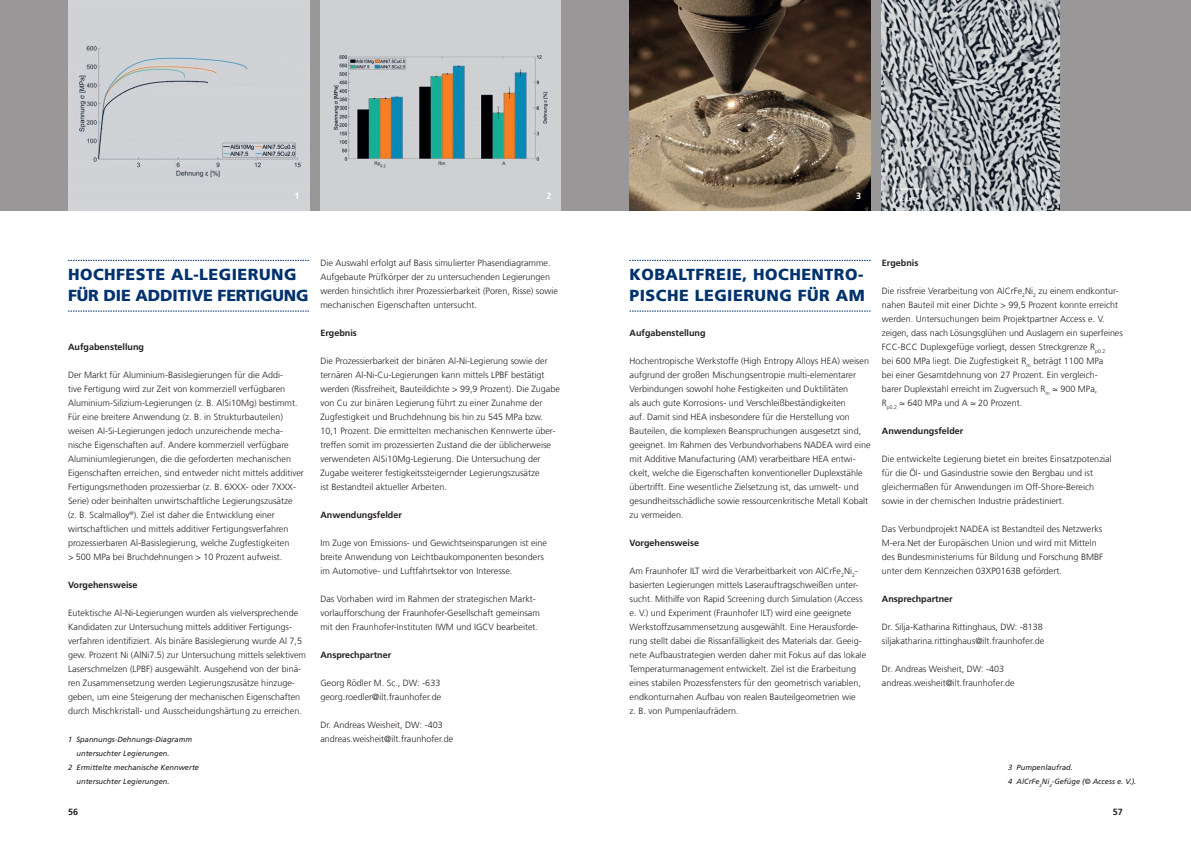
<style>
.page{position:relative;width:1191px;height:842px;background:#fff}
.page>*{position:absolute;margin:0;border:0;box-sizing:border-box;transform-origin:0 0}
.t1{font:900 16px/21px "Frutiger LT Com";letter-spacing:-.01em;color:#00326d}
.t2{font:900 16px/21px "Frutiger LT Com";letter-spacing:.03em;color:#00326d}
.t3{font:300 9px/14px "Frutiger LT Com";color:#231f20}
.t4{font:700 9px "Frutiger LT Com";color:#231f20}
.t5{font:700 9px "Frutiger LT Com";color:#fff}
.t6{font:italic 7.5px/14px "Frutiger LT Com";color:#231f20}
.t7{font:7.5px "Frutiger LT Com";color:#fff}
</style>
<div class="page">
<div style="left:0;top:0;width:1191px;height:210px;background:#999798"></div>
<img style="left:882px;top:0;width:177px;height:210px">
<img style="left:629px;top:0;width:241px;height:210px">
<img style="left:68px;top:0;width:241px;height:210px">
<svg style="left:629px;top:260px;width:241px;height:1px"></svg>
<svg style="left:629px;top:311px;width:241px;height:1px"></svg>
<img style="left:320px;top:0;width:241px;height:210px">
<svg style="left:68px;top:260px;width:241px;height:1px"></svg>
<svg style="left:68px;top:311px;width:241px;height:1px"></svg>
<svg style="left:893px;top:187px;width:31px;height:4px"></svg>
<p class="t5" style="left:546px;top:191px;width:7px">2</p>
<p class="t5" style="left:856px;top:191px;width:7px">3</p>
<p class="t7" style="left:900px;top:194px;width:19px">2 μm</p>
<p class="t5" style="left:294px;top:191px;width:7px">1</p>
<p class="t5" style="left:1044px;top:191px;width:7px">4</p>
<h1 class="t1" style="left:68px;top:264px;width:242px">HOCHFESTE AL-LEGIERUNG<br>FÜR DIE ADDITIVE FERTIGUNG</h1>
<p class="t4" style="left:68px;top:342px;width:78px">Aufgabenstellung</p>
<p class="t3" style="left:68px;top:368px;width:237px">Der Markt für Aluminium-Basislegierungen für die Addi-<br>tive Fertigung wird zur Zeit von kommerziell verfügbaren Aluminium-Silizium-Legierungen (z. B. AlSi10Mg) bestimmt.<br>Für eine breitere Anwendung (z. B. in Strukturbauteilen) weisen Al-Si-Legierungen jedoch unzureichende mecha&shy;nische Eigenschaften auf. Andere kommerziell verfügbare Aluminiumlegierungen, die die geforderten mechanischen Eigenschaften erreichen, sind entweder nicht mittels additiver Fertigungsmethoden prozessierbar (z. B. 6XXX- oder 7XXX-Serie) oder beinhalten unwirtschaftliche Legierungszusätze<br>(z. B. Scalmalloy<sup>®</sup>). Ziel ist daher die Entwicklung einer wirtschaftlichen und mittels additiver Fertigungsverfahren prozessierbaren Al-Basislegierung, welche Zugfestigkeiten<br>&gt; 500 MPa bei Bruchdehnungen &gt; 10 Prozent aufweist.</p>
<p class="t4" style="left:68px;top:580px;width:71px">Vorgehensweise</p>
<p class="t3" style="left:68px;top:606px;width:239px">Eutektische Al-Ni-Legierungen wurden als vielversprechende Kandidaten zur Untersuchung mittels additiver Fertigungs&shy;verfahren identifiziert. Als binäre Basislegierung wurde Al 7,5 gew. Prozent Ni (AlNi7.5) zur Untersuchung mittels selektivem Laserschmelzen (LPBF) ausgewählt. Ausgehend von der binä&shy;ren Zusammensetzung werden Legierungszusätze hinzuge&shy;geben, um eine Steigerung der mechanischen Eigenschaften durch Mischkristall- und Ausscheidungshärtung zu erreichen.</p>
<p class="t6" style="left:68px;top:732px;width:125px">1 Spannungs-Dehnungs-Diagramm</p>
<p class="t6" style="left:77px;top:746px;width:94px">untersuchter Legierungen.</p>
<p class="t6" style="left:68px;top:760px;width:133px">2 Ermittelte mechanische Kennwerte</p>
<p class="t6" style="left:77px;top:774px;width:94px">untersuchter Legierungen.</p>
<p class="t3" style="left:320px;top:256px;width:239px">Die Auswahl erfolgt auf Basis simulierter Phasendiagramme.<br>Aufgebaute Prüfkörper der zu untersuchenden Legierungen werden hinsichtlich ihrer Prozessierbarkeit (Poren, Risse) sowie mechanischen Eigenschaften untersucht.</p>
<p class="t4" style="left:320px;top:328px;width:38px">Ergebnis</p>
<p class="t3" style="left:320px;top:354px;width:241px">Die Prozessierbarkeit der binären Al-Ni-Legierung sowie der ternären Al-Ni-Cu-Legierungen kann mittels LPBF bestätigt werden (Rissfreiheit, Bauteildichte &gt; 99,9 Prozent). Die Zugabe von Cu zur binären Legierung führt zu einer Zunahme der Zugfestigkeit und Bruchdehnung bis hin zu 545 MPa bzw.<br>10,1 Prozent. Die ermittelten mechanischen Kennwerte über&shy;treffen somit im prozessierten Zustand die der üblicherweise verwendeten AlSi10Mg-Legierung. Die Untersuchung der Zugabe weiterer festigkeitssteigernder Legierungszusätze<br>ist Bestandteil aktueller Arbeiten.</p>
<p class="t4" style="left:320px;top:510px;width:83px">Anwendungsfelder</p>
<p class="t3" style="left:320px;top:536px;width:228px">Im Zuge von Emissions- und Gewichtseinsparungen ist eine breite Anwendung von Leichtbaukomponenten besonders im Automotive- und Luftfahrtsektor von Interesse.</p>
<p class="t3" style="left:320px;top:592px;width:221px">Das Vorhaben wird im Rahmen der strategischen Markt&shy;vorlaufforschung der Fraunhofer-Gesellschaft gemeinsam mit den Fraunhofer-Instituten IWM und IGCV bearbeitet.</p>
<p class="t4" style="left:320px;top:650px;width:72px">Ansprechpartner</p>
<p class="t3" style="left:320px;top:676px;width:122px">Georg Rödler M. Sc., DW: -633 georg.roedler@ilt.fraunhofer.de</p>
<p class="t3" style="left:320px;top:718px;width:134px">Dr. Andreas Weisheit, DW: -403 andreas.weisheit@ilt.fraunhofer.de</p>
<h1 class="t2" style="left:629px;top:264px;width:237px">KOBALTFREIE, HOCHENTRO-<br>PISCHE LEGIERUNG FÜR AM</h1>
<p class="t4" style="left:629px;top:328px;width:78px">Aufgabenstellung</p>
<p class="t3" style="left:629px;top:354px;width:242px">Hochentropische Werkstoffe (High Entropy Alloys HEA) weisen aufgrund der großen Mischungsentropie multi-elementarer Verbindungen sowohl hohe Festigkeiten und Duktilitäten<br>als auch gute Korrosions- und Verschleißbeständigkeiten<br>auf. Damit sind HEA insbesondere für die Herstellung von Bauteilen, die komplexen Beanspruchungen ausgesetzt sind, geeignet. Im Rahmen des Verbundvorhabens NADEA wird eine mit Additive Manufacturing (AM) verarbeitbare HEA entwi&shy;ckelt, welche die Eigenschaften konventioneller Duplexstähle übertrifft. Eine wesentliche Zielsetzung ist, das umwelt- und gesundheitsschädliche sowie ressourcenkritische Metall Kobalt zu vermeiden.</p>
<p class="t4" style="left:629px;top:538px;width:71px">Vorgehensweise</p>
<p class="t3" style="left:629px;top:564px;width:238px">Am Fraunhofer ILT wird die Verarbeitbarkeit von AlCrFe<sub>2</sub>Ni<sub>2</sub>- basierten Legierungen mittels Laserauftragschweißen unter&shy;sucht. Mithilfe von Rapid Screening durch Simulation (Access e. V.) und Experiment (Fraunhofer ILT) wird eine geeignete Werkstoffzusammensetzung ausgewählt. Eine Herausforde&shy;rung stellt dabei die Rissanfälligkeit des Materials dar. Geeig&shy;nete Aufbaustrategien werden daher mit Fokus auf das lokale Temperaturmanagement entwickelt. Ziel ist die Erarbeitung eines stabilen Prozessfensters für den geometrisch variablen, endkonturnahen Aufbau von realen Bauteilgeometrien wie<br>z. B. von Pumpenlaufrädern.</p>
<p class="t4" style="left:882px;top:258px;width:38px">Ergebnis</p>
<p class="t3" style="left:882px;top:284px;width:242px">Die rissfreie Verarbeitung von AlCrFe<sub>2</sub>Ni<sub>2</sub> zu einem endkontur&shy;nahen Bauteil mit einer Dichte &gt; 99,5 Prozent konnte erreicht werden. Untersuchungen beim Projektpartner Access e. V. zeigen, dass nach Lösungsglühen und Auslagern ein superfeines FCC-BCC Duplexgefüge vorliegt, dessen Streckgrenze R<sub>p0.2<br></sub>bei 600 MPa liegt. Die Zugfestigkeit R<sub>m</sub> beträgt 1100 MPa<br>bei einer Gesamtdehnung von 27 Prozent. Ein vergleich-<br>barer Duplexstahl erreicht im Zugversuch R<sub>m</sub> 900 MPa,<br>R<sub>p0.2</sub> 640 MPa und A 20 Prozent.</p>
<p class="t4" style="left:882px;top:426px;width:83px">Anwendungsfelder</p>
<p class="t3" style="left:882px;top:452px;width:231px">Die entwickelte Legierung bietet ein breites Einsatzpotenzial für die Öl- und Gasindustrie sowie den Bergbau und ist gleichermaßen für Anwendungen im Off-Shore-Bereich sowie in der chemischen Industrie prädestiniert.</p>
<p class="t3" style="left:882px;top:522px;width:223px">Das Verbundprojekt NADEA ist Bestandteil des Netzwerks M-era.Net der Europäischen Union und wird mit Mitteln des Bundesministeriums für Bildung und Forschung BMBF unter dem Kennzeichen 03XP0163B gefördert.</p>
<p class="t4" style="left:882px;top:594px;width:72px">Ansprechpartner</p>
<p class="t3" style="left:882px;top:620px;width:164px">Dr. Silja-Katharina Rittinghaus, DW: -8138 siljakatharina.rittinghaus@ilt.fraunhofer.de</p>
<p class="t3" style="left:882px;top:662px;width:134px">Dr. Andreas Weisheit, DW: -403 andreas.weisheit@ilt.fraunhofer.de</p>
<p class="t6" style="left:1008px;top:760px;width:130px">3 Pumpenlaufrad.<br>4 AlCrFe<sub>2</sub>Ni<sub>2</sub>-Gefüge (© Access e. V.).</p>
<p class="t4" style="left:68px;top:807px;width:12px">56</p>
<p class="t4" style="left:1113px;top:806px;width:12px">57</p>
</div>
